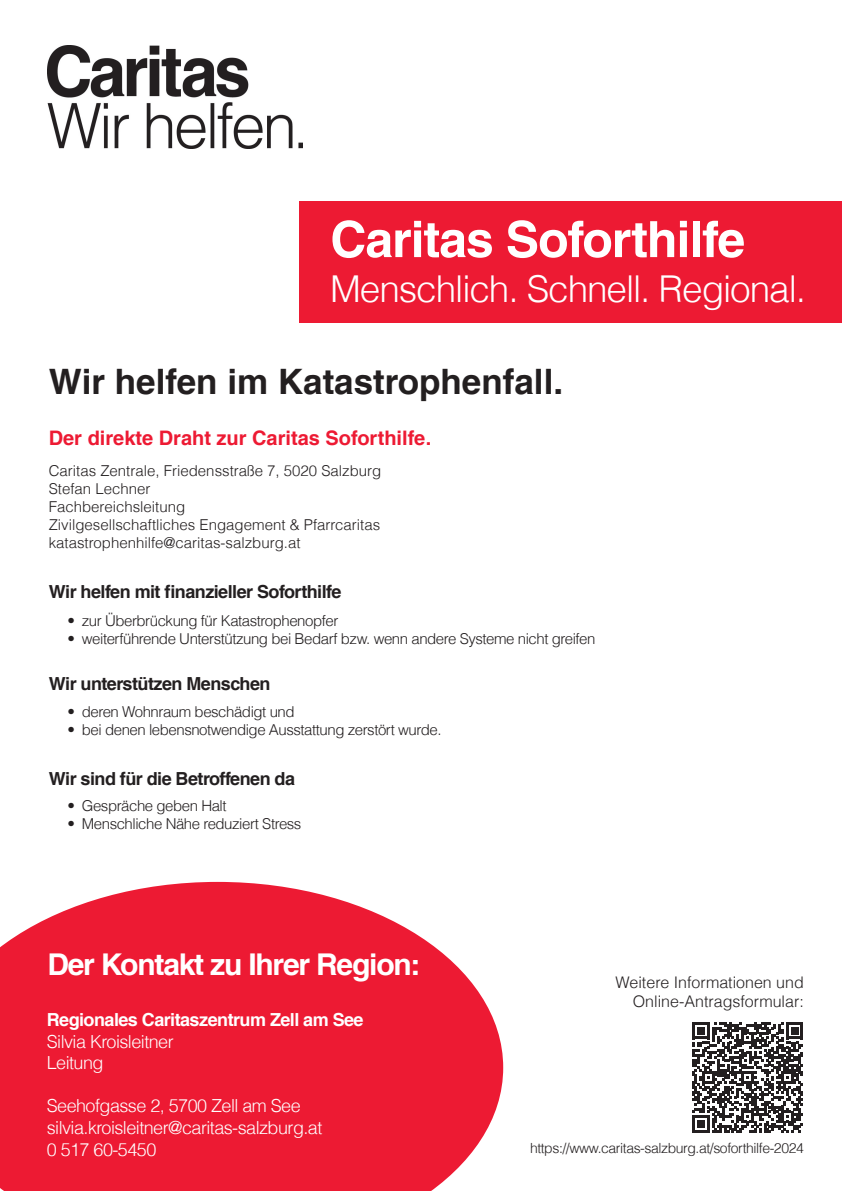
<style>
.page{position:relative;width:842px;height:1191px;background:#fff}
.page>*{position:absolute;margin:0;border:0;box-sizing:border-box;transform-origin:0 0}
.t1{font:700 50px "Helveticafor Caritas";letter-spacing:-.02em;color:#fff}
.t2{font:300 37px "Helveticafor Caritas";letter-spacing:-.03em;color:#fff}
.t3{font:700 35px "Helveticafor Caritas";color:#231f20}
.t4{font:700 30px "Helveticafor Caritas";letter-spacing:-.04em;color:#fff}
.t5{font:700 20px "Helveticafor Caritas";color:#ed1a33}
.t6{font:300 18px/21.6px "Helveticafor Caritas";letter-spacing:-.03em;color:#fff}
.t7{font:700 18px "Helveticafor Caritas";letter-spacing:-.03em;color:#231f20}
.t8{font:700 18px "Helveticafor Caritas";letter-spacing:-.03em;color:#fff}
.t9{font:300 16px/19.2px "Helvetica LT Com";color:#231f20;text-align:right}
.t10{font:300 15px "Helveticafor Caritas";letter-spacing:-.03em;color:#231f20}
.t11{font:300 15px/18px "Helveticafor Caritas";color:#231f20}
.t12{font:300 14px "Helvetica LT Com";letter-spacing:-.03em;color:#231f20}
</style>
<div class="page">
<img style="left:47px;top:45px;width:256px;height:103px">
<div style="left:300px;top:201px;width:542px;height:121px;background:#ed1a33"></div>
<svg style="left:0;top:882px;width:503px;height:309px;background:#ef354b"></svg>
<svg style="left:692px;top:1022px;width:111px;height:111px"></svg>
<h1 class="t1" style="left:330px;top:209px;width:416px">Caritas Soforthilfe</h1>
<h2 class="t2" style="left:330px;top:265px;width:477px">Menschlich. Schnell. Regional.</h2>
<h3 class="t3" style="left:49px;top:360px;width:516px">Wir helfen im Katastrophenfall.</h3>
<h3 class="t5" style="left:49px;top:425px;width:384px">Der direkte Draht zur Caritas Soforthilfe.</h3>
<p class="t11" style="left:49px;top:461px;width:334px">Caritas Zentrale, Friedensstraße 7, 5020 Salzburg Stefan Lechner<br>Fachbereichsleitung<br>Zivilgesellschaftliches Engagement &amp; Pfarrcaritas katastrophenhilfe@caritas-salzburg.at</p>
<p class="t7" style="left:49px;top:580px;width:294px">Wir helfen mit finanzieller Soforthilfe</p>
<p class="t10" style="left:67px;top:611px;width:272px">• zur Überbrückung für Katastrophenopfer</p>
<p class="t10" style="left:67px;top:629px;width:530px">• weiterführende Unterstützung bei Bedarf bzw. wenn andere Systeme nicht greifen</p>
<p class="t7" style="left:49px;top:673px;width:223px">Wir unterstützen Menschen</p>
<p class="t10" style="left:67px;top:702px;width:229px">• deren Wohnraum beschädigt und</p>
<p class="t10" style="left:67px;top:720px;width:376px">• bei denen lebensnotwendige Ausstattung zerstört wurde.</p>
<p class="t7" style="left:49px;top:767px;width:248px">Wir sind für die Betroffenen da</p>
<p class="t10" style="left:67px;top:796px;width:161px">• Gespräche geben Halt</p>
<p class="t10" style="left:67px;top:814px;width:236px">• Menschliche Nähe reduziert Stress</p>
<h3 class="t4" style="left:47px;top:946px;width:375px">Der Kontakt zu Ihrer Region:</h3>
<p class="t9" style="left:616px;top:972px;width:190px">Weitere Informationen und<br>Online-Antragsformular:</p>
<p class="t8" style="left:47px;top:1008px;width:318px">Regionales Caritaszentrum Zell am See</p>
<p class="t6" style="left:47px;top:1030px;width:128px">Silvia Kroisleitner<br>Leitung</p>
<p class="t6" style="left:47px;top:1095px;width:277px">Seehofgasse 2, 5700 Zell am See silvia.kroisleitner@caritas-salzburg.at<br>0 517 60-5450</p>
<p class="t12" style="left:530px;top:1139px;width:275px">https://www.caritas-salzburg.at/soforthilfe-2024</p>
</div>
